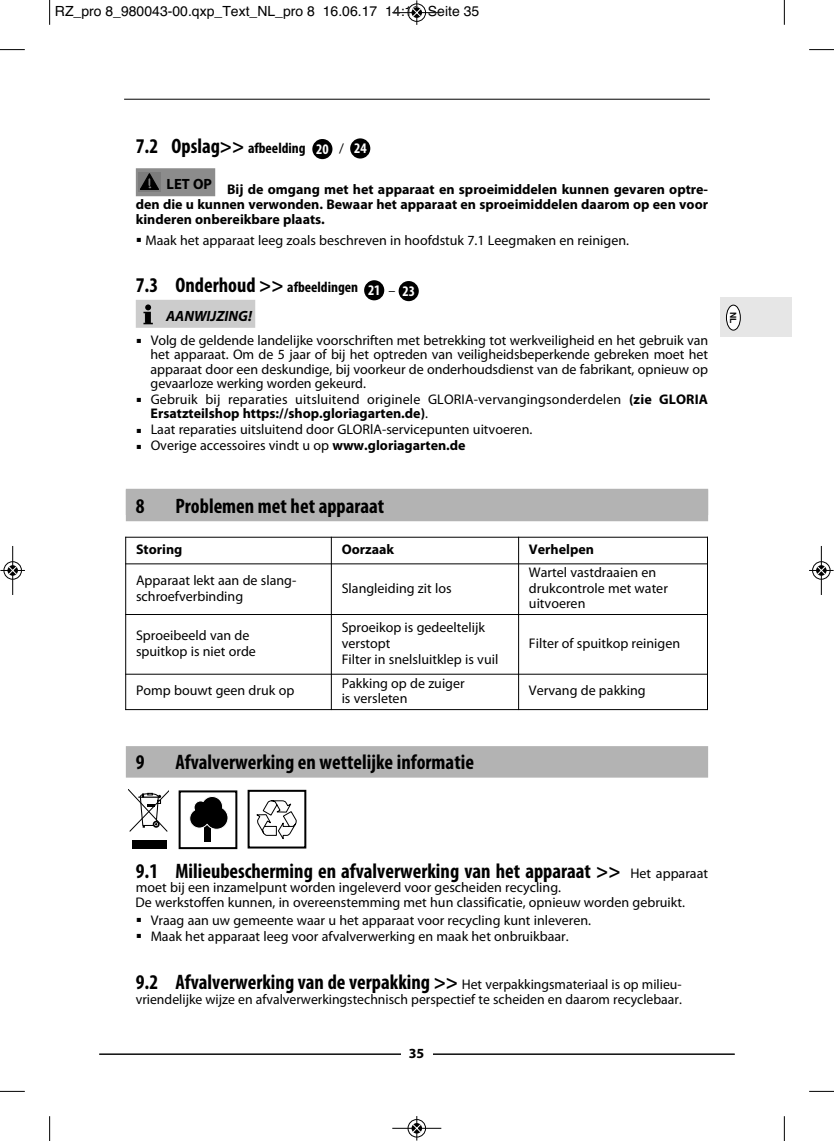
<style>
.page{position:relative;width:834px;height:1141px;background:#fff}
.page>*{position:absolute;margin:0;border:0;box-sizing:border-box;transform-origin:0 0}
.t1{font:700 condensed 21px "Myriad Pro";color:#000}
.t2{font:italic 700 14.88px "Myriad Pro";color:#000}
.t3{font:700 14.88px "Myriad Pro";color:#000}
.t4{font:700 condensed 14.7px "Myriad Pro";color:#fdfdfd}
.t5{font:14px/15.8px "Myriad Pro";color:#000}
.t6{font:700 14px/14.9px "Myriad Pro";color:#000;text-align:justify}
.t7{font:14px "Helvetica";color:#000}
.t8{font:700 8.58px "Helvetica";color:#000}
.s1{font-size:14.88px}
.s2{font-weight:700}
.s3{font-weight:400;font-stretch:normal;font-size:14px}
</style>
<div class="page">
<hr style="left:124px;top:99px;width:585px;height:1px;background:#000">
<div style="left:719px;top:298px;width:72px;height:39px;background:#e6e6e6"></div>
<div style="left:726px;top:305px;width:14px;height:25px;background:#fdfdfd;border-radius:50%"></div>
<div style="left:726px;top:305px;width:14px;height:25px;border:1px solid #000;border-radius:50%"></div>
<div style="left:126px;top:489px;width:582px;height:26px;background:#b3b3b3"></div>
<div style="left:126px;top:490px;width:582px;height:31px;background:#b3b3b3"></div>
<div style="left:126px;top:746px;width:582px;height:32px;background:#b3b3b3"></div>
<svg style="left:364px;top:280px;width:20px;height:20px"></svg>
<svg style="left:398px;top:281px;width:20px;height:20px"></svg>
<svg style="left:350px;top:138px;width:20px;height:21px"></svg>
<svg style="left:312px;top:139px;width:20px;height:20px"></svg>
<hr style="left:99px;top:1054px;width:635px;height:1px;background:#000">
<div style="left:400px;top:1042px;width:32px;height:25px;background:#fff"></div>
<div style="left:136px;top:168px;width:79px;height:28px;background:#8c8c8c"></div>
<div style="left:138px;top:172px;width:23px;height:20px;background:#7c7c7c"></div>
<svg style="left:140px;top:173px;width:19px;height:17px"></svg>
<div style="left:136px;top:300px;width:119px;height:28px;background:#ccc"></div>
<svg style="left:143px;top:304px;width:10px;height:20px"></svg>
<hr style="left:125px;top:537px;width:1px;height:173px;background:#000">
<hr style="left:331px;top:537px;width:1px;height:173px;background:#000">
<hr style="left:518px;top:537px;width:1px;height:173px;background:#000">
<hr style="left:707px;top:537px;width:1px;height:173px;background:#000">
<hr style="left:125px;top:537px;width:582px;height:1px;background:#000">
<hr style="left:125px;top:563px;width:582px;height:1px;background:#000">
<hr style="left:125px;top:614px;width:582px;height:1px;background:#000">
<hr style="left:125px;top:674px;width:582px;height:1px;background:#000">
<hr style="left:125px;top:709px;width:582px;height:1px;background:#000">
<div style="left:204px;top:824px;width:6px;height:18px;background:#000"></div>
<svg style="left:189px;top:796px;width:39px;height:34px"></svg>
<div style="left:178px;top:790px;width:59px;height:59px;border:2px solid #000"></div>
<svg style="left:256px;top:800px;width:41px;height:40px"></svg>
<div style="left:247px;top:790px;width:59px;height:58px;border:2px solid #000"></div>
<div style="left:132px;top:840px;width:34px;height:9px;background:#000"></div>
<svg style="left:129px;top:789px;width:40px;height:43px"></svg>
<svg style="left:49px;top:0;width:1px;height:25px"></svg>
<svg style="left:0;top:49px;width:25px;height:1px"></svg>
<svg style="left:783px;top:0;width:1px;height:25px"></svg>
<svg style="left:809px;top:49px;width:24px;height:1px"></svg>
<svg style="left:49px;top:1116px;width:1px;height:25px"></svg>
<svg style="left:0;top:1091px;width:25px;height:1px"></svg>
<svg style="left:783px;top:1116px;width:1px;height:25px"></svg>
<svg style="left:809px;top:1091px;width:24px;height:1px"></svg>
<div style="left:407px;top:3px;width:19px;height:19px;border:1px solid #fff;border-radius:50%"></div>
<hr style="left:392px;top:12px;width:49px;height:1px;background:#000">
<div style="left:408px;top:4px;width:17px;height:18px;border:1px solid #000;border-radius:50%"></div>
<svg style="left:412px;top:0;width:9px;height:25px"></svg>
<div style="left:407px;top:1119px;width:19px;height:19px;border:1px solid #fff;border-radius:50%"></div>
<hr style="left:392px;top:1128px;width:49px;height:1px;background:#000">
<div style="left:408px;top:1119px;width:17px;height:18px;border:1px solid #000;border-radius:50%"></div>
<svg style="left:412px;top:1116px;width:9px;height:25px"></svg>
<div style="left:3px;top:561px;width:19px;height:19px;border:1px solid #fff;border-radius:50%"></div>
<hr style="left:12px;top:546px;width:1px;height:49px;background:#000">
<div style="left:4px;top:561px;width:18px;height:18px;border:1px solid #000;border-radius:50%"></div>
<svg style="left:0;top:566px;width:25px;height:9px"></svg>
<div style="left:811px;top:561px;width:19px;height:19px;border:1px solid #fff;border-radius:50%"></div>
<hr style="left:820px;top:546px;width:1px;height:49px;background:#000">
<div style="left:812px;top:561px;width:18px;height:18px;border:1px solid #000;border-radius:50%"></div>
<svg style="left:809px;top:566px;width:24px;height:9px"></svg>
<p class="t7" style="left:55px;top:3px;width:426px">RZ_pro 8_980043-00.qxp_Text_NL_pro 8 16.06.17 14:19 Seite 35</p>
<h1 class="t1" style="left:136px;top:139px;width:171px">7.2 Opslag&gt;&gt; <span class="s1">afbeelding</span></h1>
<p class="t5" style="left:339px;top:141px;width:6px">/</p>
<p class="t6" style="left:136px;top:183px;width:573px;text-indent:91px">Bij de omgang met het apparaat en sproeimiddelen kunnen gevaren optre&shy;den die u kunnen verwonden. Bewaar het apparaat en sproeimiddelen daarom op een voor kinderen onbereikbare plaats.</p>
<p class="t5" style="left:136px;top:233px;width:494px">▪ Maak het apparaat leeg zoals beschreven in hoofdstuk 7.1 Leegmaken en reinigen.</p>
<h1 class="t1" style="left:136px;top:278px;width:224px">7.3 Onderhoud &gt;&gt; <span class="s1">afbeeldingen</span></h1>
<p class="t5" style="left:388px;top:284px;width:8px">–</p>
<p class="t5" style="left:150px;top:334px;width:559px;line-height:14.3px;text-align:justify;text-indent:-15px">▪ Volg de geldende landelijke voorschriften met betrekking tot werkveiligheid en het gebruik van het apparaat. Om de 5 jaar of bij het optreden van veiligheidsbeperkende gebreken moet het apparaat door een deskundige, bij voorkeur de onderhoudsdienst van de fabrikant, opnieuw op gevaarloze werking worden gekeurd.</p>
<p class="t5" style="left:150px;top:393px;width:559px;line-height:14.3px;text-indent:-15px">▪ Gebruik bij reparaties uitsluitend originele GLORIA-vervangingsonderdelen <span class="s2">(zie GLORIA<br>Ersatzteilshop https://shop.gloriagarten.de)</span>.</p>
<p class="t5" style="left:136px;top:423px;width:398px">▪ Laat reparaties uitsluitend door GLORlA-servicepunten uitvoeren.</p>
<p class="t5" style="left:136px;top:439px;width:331px">▪ Overige accessoires vindt u op <span class="s2">www.gloriagarten.de</span></p>
<p class="t4" style="left:316px;top:144px;width:14px">20</p>
<p class="t4" style="left:354px;top:143px;width:14px">24</p>
<p class="t3" style="left:166px;top:179px;width:47px">LET OP</p>
<p class="t4" style="left:368px;top:285px;width:14px">21</p>
<p class="t4" style="left:402px;top:286px;width:14px">23</p>
<p class="t2" style="left:166px;top:310px;width:87px">AANWIJZING!</p>
<h1 class="t1" style="left:136px;top:498px;width:10px">8</h1>
<h1 class="t1" style="left:175px;top:498px;width:210px">Problemen met het apparaat</h1>
<p class="t6" style="left:136px;top:543px;width:48px">Storing</p>
<p class="t6" style="left:341px;top:543px;width:54px">Oorzaak</p>
<p class="t6" style="left:529px;top:543px;width:67px">Verhelpen</p>
<p class="t5" style="left:136px;top:573px;width:162px">Apparaat lekt aan de slang&shy;schroefverbinding</p>
<p class="t5" style="left:341px;top:581px;width:111px">Slangleiding zit los</p>
<p class="t5" style="left:529px;top:565px;width:140px">Wartel vastdraaien en drukcontrole met water uitvoeren</p>
<p class="t5" style="left:136px;top:628px;width:121px">Sproeibeeld van de spuitkop is niet orde</p>
<p class="t5" style="left:341px;top:621px;width:158px">Sproeikop is gedeeltelijk verstopt<br>Filter in snelsluitklep is vuil</p>
<p class="t5" style="left:529px;top:636px;width:153px">Filter of spuitkop reinigen</p>
<p class="t5" style="left:136px;top:684px;width:160px">Pomp bouwt geen druk op</p>
<p class="t5" style="left:341px;top:677px;width:124px;line-height:14.9px">Pakking op de zuiger is versleten</p>
<p class="t5" style="left:529px;top:684px;width:118px">Vervang de pakking</p>
<h1 class="t1" style="left:136px;top:755px;width:10px">9</h1>
<h1 class="t1" style="left:175px;top:755px;width:300px">Afvalverwerking en wettelijke informatie</h1>
<p class="t8" style="left:739px;top:312px;width:13px;rotate:90deg">NL</p>
<h1 class="t1" style="left:136px;top:863px;width:573px">9.1 Milieubescherming en afvalverwerking van het apparaat &gt;&gt; <span class="s3">Het apparaat</span></h1>
<p class="t5" style="left:136px;top:881px;width:550px;line-height:14.9px">moet bij een inzamelpunt worden ingeleverd voor gescheiden recycling.<br>De werkstoffen kunnen, in overeenstemming met hun classificatie, opnieuw worden gebruikt.</p>
<p class="t5" style="left:136px;top:913px;width:457px">▪ Vraag aan uw gemeente waar u het apparaat voor recycling kunt inleveren.</p>
<p class="t5" style="left:136px;top:930px;width:434px">▪ Maak het apparaat leeg voor afvalverwerking en maak het onbruikbaar.</p>
<h1 class="t1" style="left:136px;top:974px;width:547px">9.2 Afvalverwerking van de verpakking &gt;&gt; <span class="s3">Het verpakkingsmateriaal is op milieu-</span></h1>
<p class="t5" style="left:136px;top:992px;width:547px">vriendelijke wijze en afvalverwerkingstechnisch perspectief te scheiden en daarom recyclebaar.</p>
<p class="t6" style="left:408px;top:1047px;width:17px">35</p>
</div>
